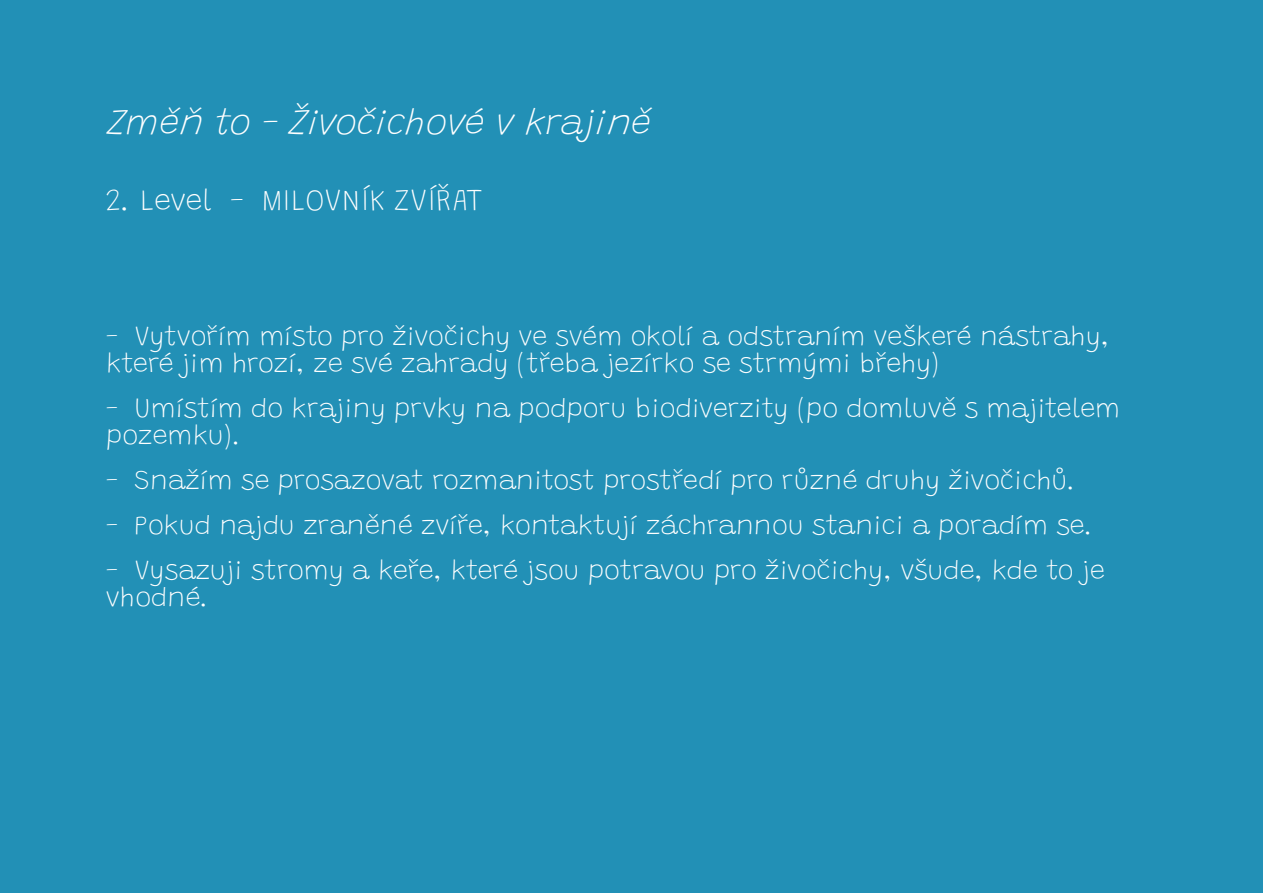
<style>
.page{position:relative;width:1263px;height:893px;background:#2290b6}
.page>*{position:absolute;margin:0;border:0;box-sizing:border-box;transform-origin:0 0}
.t1{font:italic 100 36px "Grandstander";color:#fff}
.t2{font:100 30px "Grandstander";color:#fff}
.t3{font:100 27px/27px "Grandstander";color:#fff}
</style>
<div class="page">
<h1 class="t1" style="left:107px;top:108px;width:545px">Změň to - Živočichové v krajině</h1>
<p class="t2" style="left:106px;top:188px;width:377px">2. Level - MILOVNÍK ZVÍŘAT</p>
<p class="t3" style="left:106px;top:325px;width:1005px">- Vytvořím místo pro živočichy ve svém okolí a odstraním veškeré nástrahy, které jim hrozí, ze své zahrady (třeba jezírko se strmými břehy)</p>
<p class="t3" style="left:106px;top:397px;width:1015px">- Umístím do krajiny prvky na podporu biodiverzity (po domluvě s majitelem pozemku).</p>
<p class="t3" style="left:106px;top:469px;width:971px">- Snažím se prosazovat rozmanitost prostředí pro různé druhy živočichů.</p>
<p class="t3" style="left:106px;top:514px;width:988px">- Pokud najdu zraněné zvíře, kontaktují záchrannou stanici a poradím se.</p>
<p class="t3" style="left:106px;top:559px;width:1000px">- Vysazuji stromy a keře, které jsou potravou pro živočichy, všude, kde to je vhodné.</p>
</div>
